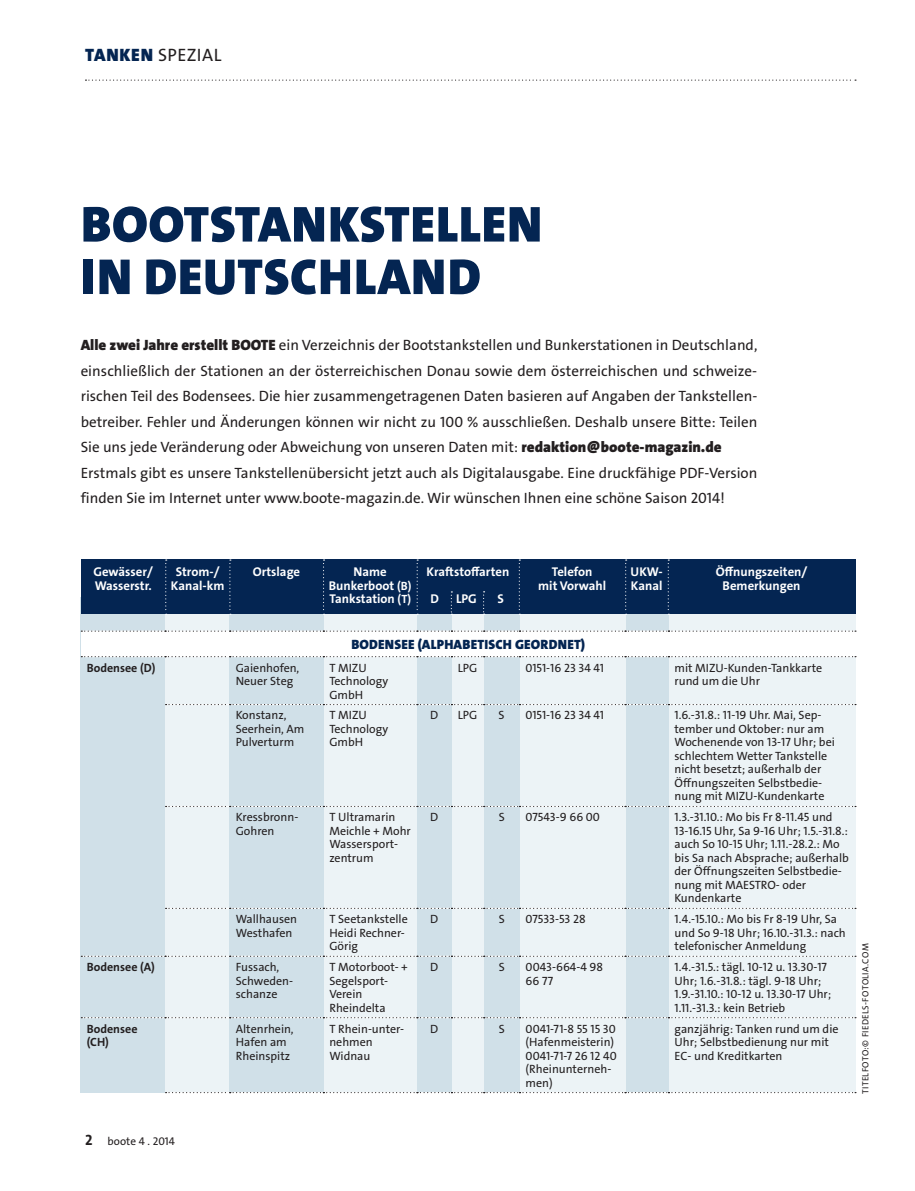
<style>
.page{position:relative;width:915px;height:1191px;background:#fff}
.page>*{position:absolute;margin:0;border:0;box-sizing:border-box;transform-origin:0 0}
.t1{font:900 51px/52.5px "The Sans LP9";color:#042552}
.t2{font:18px "The Sans LP5 Plain";letter-spacing:.025em;color:#231f20}
.t3{font:900 18px "The Sans LP9";color:#042552}
.t4{font:15px/25.5px "The Sans LP5 Plain";color:#231f20}
.t5{font:900 13.5px "The Sans LP9";letter-spacing:.015em;color:#042552}
.t6{font:12.75px "The Sans LP7 Bld";color:#fff}
.t7{font:12px/13.5px "The Sans LP5 Plain";color:#231f20}
.t8{font:12px/13.5px "The Sans LP7 Bld";color:#231f20}
.t9{font:11.25px "The Sans LP5 Plain";color:#231f20}
.t10{font:9px "The Sans LP5 Plain";color:#231f20}
.s1{font-family:"The Sans LP9";font-weight:900}
.s2{font-size:12px}
.s3{font-family:"The Sans LP7 Bld";font-size:15px}
</style>
<div class="page">
<svg style="left:85px;top:80px;width:770px;height:1px"></svg>
<div style="left:165px;top:597px;width:690px;height:495px;background:#ecf3f6"></div>
<div style="left:229px;top:597px;width:94px;height:495px;background:#d0e0e8"></div>
<div style="left:81px;top:597px;width:84px;height:495px;background:#d0e0e8"></div>
<div style="left:417px;top:597px;width:34px;height:495px;background:#d0e0e8"></div>
<div style="left:483px;top:597px;width:36px;height:495px;background:#d0e0e8"></div>
<div style="left:625px;top:597px;width:43px;height:495px;background:#d0e0e8"></div>
<div style="left:81px;top:559px;width:774px;height:6px;background:#042552"></div>
<div style="left:81px;top:563px;width:774px;height:51px;background:#042552"></div>
<svg style="left:165px;top:559px;width:2px;height:56px"></svg>
<svg style="left:229px;top:559px;width:2px;height:56px"></svg>
<svg style="left:323px;top:559px;width:1px;height:55px"></svg>
<svg style="left:416px;top:559px;width:2px;height:56px"></svg>
<svg style="left:450px;top:591px;width:2px;height:24px"></svg>
<svg style="left:483px;top:591px;width:2px;height:24px"></svg>
<svg style="left:518px;top:559px;width:2px;height:56px"></svg>
<svg style="left:625px;top:559px;width:1px;height:56px"></svg>
<svg style="left:667px;top:559px;width:2px;height:56px"></svg>
<div style="left:81px;top:631px;width:774px;height:25px;background:#fff"></div>
<svg style="left:81px;top:630px;width:774px;height:1px"></svg>
<svg style="left:81px;top:656px;width:774px;height:1px"></svg>
<svg style="left:165px;top:704px;width:690px;height:1px"></svg>
<svg style="left:165px;top:806px;width:690px;height:1px"></svg>
<svg style="left:165px;top:908px;width:690px;height:1px"></svg>
<svg style="left:81px;top:955px;width:774px;height:2px"></svg>
<svg style="left:81px;top:1017px;width:774px;height:1px"></svg>
<svg style="left:165px;top:1092px;width:690px;height:1px"></svg>
<h2 class="t3" style="left:85px;top:43px;width:13px">TANKEN</h2>
<h2 class="t2" style="left:158px;top:43px;width:65px">SPEZIAL</h2>
<h1 class="t1" style="left:81px;top:198px;width:128px">BOOTSTANKSTELLEN<br>IN DEUTSCHLAND</h1>
<p class="t4" style="left:81px;top:332px;width:678px"><span class="s1">ALLE ZWEI JAHRE ERSTELLT BOOTE</span> ein Verzeichnis der Bootstankstellen und Bunkerstationen in Deutschland, einschließlich der Stationen an der österreichischen Donau sowie dem österreichischen und schweize&shy;rischen Teil des Bodensees. Die hier zusammengetragenen Daten basieren auf Angaben der Tankstellen&shy;betreiber. Fehler und Änderungen können wir nicht zu 100 % ausschließen. Deshalb unsere Bitte: Teilen Sie uns jede Veränderung oder Abweichung von unseren Daten mit: <span class="s1">REDAKTION@BOOTE-MAGAZIN.DE </span>Erstmals gibt es unsere Tankstellenübersicht jetzt auch als Digitalausgabe. Eine druckfähige PDF-Version finden Sie im Internet unter www.boote-magazin.de. Wir wünschen Ihnen eine schöne Saison 2014!</p>
<p class="t6" style="left:81px;top:563px;width:161px">Gewässer/ Strom-/ O</p>
<p class="t6" style="left:262px;top:563px;width:70px">rtslage N</p>
<p class="t6" style="left:362px;top:563px;width:49px">ame K</p>
<p class="t6" style="left:434px;top:563px;width:77px">raftstoffarten</p>
<p class="t6" style="left:551px;top:563px;width:59px">Telefon UKW</p>
<p class="t6" style="left:658px;top:563px;width:36px">- Ö</p>
<p class="t6" style="left:724px;top:563px;width:84px">ffnungszeiten/</p>
<p class="t6" style="left:81px;top:577px;width:182px">Wasserstr. Kanal-km B</p>
<p class="t6" style="left:336px;top:577px;width:77px">unkerboot <span class="s2">(B)</span></p>
<p class="t6" style="left:538px;top:577px;width:85px">mit Vorwahl K</p>
<p class="t6" style="left:638px;top:577px;width:59px">anal B</p>
<p class="t6" style="left:729px;top:577px;width:72px">emerkungen</p>
<p class="t6" style="left:329px;top:590px;width:83px">Tankstation <span class="s2">(T)</span></p>
<p class="t6" style="left:430px;top:590px;width:9px">DLPG</p>
<p class="t6" style="left:497px;top:590px;width:4px">S</p>
<p class="t5" style="left:351px;top:635px;width:17px">BODENSEE</p>
<p class="t5" style="left:417px;top:635px;width:36px">(ALPHABET</p>
<p class="t5" style="left:484px;top:635px;width:13px">ISCH</p>
<p class="t5" style="left:515px;top:635px;width:43px">GEORDNET</p>
<p class="t5" style="left:580px;top:635px;width:6px">)</p>
<p class="t8" style="left:87px;top:661px;width:70px">Bodensee (D)</p>
<p class="t7" style="left:236px;top:661px;width:65px">Gaienhofen,<br>Neuer Steg</p>
<p class="t7" style="left:329px;top:661px;width:60px">T MIZU<br>Technology<br>GmbH</p>
<p class="t7" style="left:457px;top:661px;width:21px">LPG</p>
<p class="t7" style="left:525px;top:661px;width:80px">0151-16 23 34 41</p>
<p class="t7" style="left:674px;top:661px;width:149px">mit MIZU-Kunden-Tankkarte rund um die Uhr</p>
<p class="t7" style="left:236px;top:708px;width:70px">Konstanz,<br>Seerhein, Am<br>Pulverturm</p>
<p class="t7" style="left:329px;top:708px;width:60px">T MIZU<br>Technology<br>GmbH</p>
<p class="t7" style="left:430px;top:708px;width:10px">D</p>
<p class="t7" style="left:457px;top:708px;width:21px">LPG</p>
<p class="t7" style="left:498px;top:708px;width:8px">S</p>
<p class="t7" style="left:525px;top:708px;width:80px">0151-16 23 34 41</p>
<p class="t7" style="left:674px;top:708px;width:162px">1.6.-31.8.: 11-19 Uhr. Mai, Sep&shy;tember und Oktober: nur am<br>Wochenende von 13-17 Uhr; bei schlechtem Wetter Tankstelle nicht besetzt; außerhalb der<br>Öffnungszeiten Selbstbedie&shy;nung mit MIZU-Kundenkarte</p>
<p class="t7" style="left:236px;top:810px;width:63px">Kressbronn-<br>Gohren</p>
<p class="t7" style="left:329px;top:810px;width:83px">T Ultramarin<br>Meichle + Mohr<br>Wassersport&shy;zentrum</p>
<p class="t7" style="left:430px;top:810px;width:10px">D</p>
<p class="t7" style="left:498px;top:810px;width:8px">S</p>
<p class="t7" style="left:525px;top:810px;width:76px">07543-9 66 00</p>
<p class="t7" style="left:674px;top:810px;width:176px">1.3.-31.10.: Mo bis Fr 8-11.45 und<br>13-16.15 Uhr, Sa 9-16 Uhr; 1.5.-31.8.: auch So 10-15 Uhr; 1.11.-28.2.: Mo bis Sa nach Absprache; außerhalb der Öffnungszeiten Selbstbedie&shy;nung mit MAESTRO- oder<br>Kundenkarte</p>
<p class="t7" style="left:236px;top:912px;width:63px">Wallhausen<br>Westhafen</p>
<p class="t7" style="left:329px;top:912px;width:80px">T Seetankstelle<br>Heidi Rechner-<br>Görig</p>
<p class="t7" style="left:430px;top:912px;width:10px">D</p>
<p class="t7" style="left:498px;top:912px;width:8px">S</p>
<p class="t7" style="left:525px;top:912px;width:62px">07533-53 28</p>
<p class="t7" style="left:674px;top:912px;width:173px">1.4.-15.10.: Mo bis Fr 8-19 Uhr, Sa und So 9-18 Uhr; 16.10.-31.3.: nach telefonischer Anmeldung</p>
<p class="t8" style="left:87px;top:960px;width:70px">Bodensee (A)</p>
<p class="t7" style="left:236px;top:960px;width:58px">Fussach,<br>Schweden&shy;schanze</p>
<p class="t7" style="left:329px;top:960px;width:80px">T Motorboot- +<br>Segelsport-<br>Verein<br>Rheindelta</p>
<p class="t7" style="left:430px;top:960px;width:10px">D</p>
<p class="t7" style="left:498px;top:960px;width:8px">S</p>
<p class="t7" style="left:525px;top:960px;width:79px">0043-664-4 98<br>66 77</p>
<p class="t7" style="left:674px;top:960px;width:158px">1.4.-31.5.: tägl. 10-12 u. 13.30-17<br>Uhr; 1.6.-31.8.: tägl. 9-18 Uhr; 1.9.-31.10.: 10-12 u. 13.30-17 Uhr; 1.11.-31.3.: kein Betrieb</p>
<p class="t8" style="left:87px;top:1021px;width:52px">Bodensee (CH)</p>
<p class="t7" style="left:236px;top:1021px;width:59px">Altenrhein,<br>Hafen am<br>Rheinspitz</p>
<p class="t7" style="left:329px;top:1021px;width:76px">T Rhein-unter&shy;nehmen<br>Widnau</p>
<p class="t7" style="left:430px;top:1021px;width:10px">D</p>
<p class="t7" style="left:498px;top:1021px;width:8px">S</p>
<p class="t7" style="left:525px;top:1021px;width:93px">0041-71-8 55 15 30 (Hafenmeisterin)<br>0041-71-7 26 12 40 (Rheinunterneh&shy;men)</p>
<p class="t7" style="left:674px;top:1021px;width:165px">ganzjährig: Tanken rund um die<br>Uhr; Selbstbedienung nur mit<br>EC- und Kreditkarten</p>
<p class="t10" style="left:859px;top:1094px;width:151px;rotate:-90deg">titelfoto:© Fiedels-Fotolia.com</p>
<p class="t9" style="left:85px;top:1134px;width:91px"><span class="s3">2</span> boote 4 . 2014</p>
</div>
